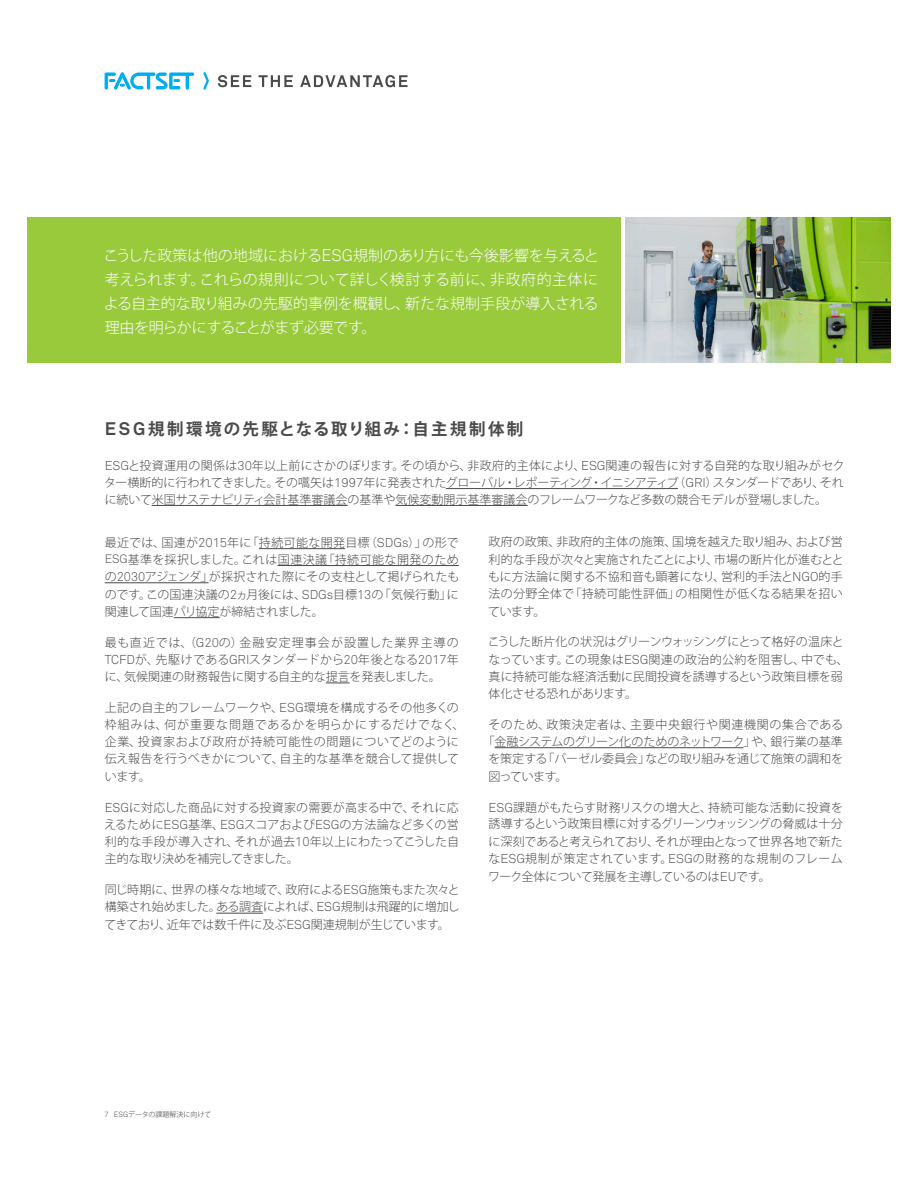
<style>
.page{position:relative;width:918px;height:1188px;background:#fff}
.page>*{position:absolute;margin:0;border:0;box-sizing:border-box;transform-origin:0 0}
.a_head{font:700 16.5px "Koz Go Pro";letter-spacing:.14em;color:#4a4a4b}
.body{font:300 15px/23.7px "Koz Go Pro";color:#fff;text-align:justify}
.b_head{font:300 12px/17.2px "Koz Go Pro";color:#4a4a4b;text-align:justify}
.b_head-2{font:300 12px/17.2px "Koz Go Pro";letter-spacing:.03em;color:#4a4a4b}
.b_head-3{font:300 12px "Koz Go Pro";letter-spacing:-.025em;color:#4a4a4b}
.b_head-4{font:300 12px "Koz Go Pro";letter-spacing:.055em;color:#4a4a4b}
.t1{font:300 7.05px "Koz Go Pro";color:#3e3e3f}
.s1{font-family:"Akkurat Light Pro";font-weight:400;font-size:16.5px}
.s2{font-family:"Akkurat Pro";font-size:18px}
.s3{font-family:"Akkurat Pro";font-size:12.75px}
.s4{font-family:"Akkurat Pro"}
.s5{font-family:"Akkurat Light Pro";font-weight:400;font-size:12.6px}
.s6{font-family:"Akkurat Pro";font-size:7.5px}
</style>
<div class="page">
<div style="left:27px;top:218px;width:594px;height:145px;background:#98ca3c"></div>
<hr style="left:446px;top:488px;width:232px;height:1px;background:#4a4a4b">
<hr style="left:152px;top:505px;width:196px;height:1px;background:#4a4a4b">
<hr style="left:396px;top:505px;width:132px;height:1px;background:#4a4a4b">
<svg style="left:218px;top:75px;width:33px;height:12px"></svg>
<svg style="left:259px;top:75px;width:34px;height:12px"></svg>
<svg style="left:300px;top:75px;width:108px;height:12px"></svg>
<svg style="left:105px;top:72px;width:89px;height:18px"></svg>
<svg style="left:203px;top:72px;width:6px;height:18px"></svg>
<img style="left:625px;top:218px;width:266px;height:145px">
<hr style="left:259px;top:548px;width:86px;height:1px;background:#4a4a4b">
<hr style="left:277px;top:565px;width:182px;height:1px;background:#4a4a4b">
<hr style="left:105px;top:582px;width:104px;height:1px;background:#4a4a4b">
<hr style="left:174px;top:617px;width:46px;height:1px;background:#4a4a4b">
<svg style="left:326px;top:683px;width:24px;height:1px"></svg>
<hr style="left:216px;top:913px;width:47px;height:1px;background:#4a4a4b">
<hr style="left:495px;top:747px;width:248px;height:1px;background:#4a4a4b">
<p class="body" style="left:104px;top:244px;width:497px">こうした政策は他の地域における<span class="s1">ESG</span>規制のあり方にも今後影響を与えると考えられます。これらの規則について詳しく検討する前に、非政府的主体による自主的な取り組みの先駆的事例を概観し、新たな規制手段が導入される理由を明らかにすることがまず必要です。</p>
<p class="a_head" style="left:105px;top:418px;width:420px"><span class="s2">ESG</span>規制環境の先駆となる取り組み：自主規制体制</p>
<p class="b_head" style="left:104px;top:457px;width:742px"><span class="s3">ESG</span>と投資運用の関係は<span class="s3">30</span>年以上前にさかのぼります。その頃から、非政府的主体により、<span class="s3">ESG</span>関連の報告に対する自発的な取り組みがセクター横断的に行われてきました。その嚆矢は<span class="s3">1997</span>年に発表されたグローバル・レポーティング・イニシアティブ（<span class="s3">GRI</span>）スタンダードであり、それに続いて米国サステナビリティ会計基準審議会の基準や気候変動開示基準審議会のフレームワークなど多数の競合モデルが登場しました。</p>
<p class="b_head" style="left:105px;top:534px;width:356px">最近では、国連が<span class="s3">2015</span>年に「持続可能な開発目標（<span class="s3">SDGs</span>）」の形で<span class="s4">ESG</span>基準を採択しました。これは国連決議「持続可能な開発のための<span class="s5">2030</span>アジェンダ」が採択された際にその支柱として掲げられたものです。この国連決議の<span class="s3">2</span>ヵ月後には、<span class="s3">SDGs</span>目標<span class="s3">13</span>の「気候行動」に関連して国連パリ協定が締結されました。</p>
<p class="b_head" style="left:105px;top:634px;width:356px">最も直近では、（<span class="s3">G20</span>の）金融安定理事会が設置した業界主導の<span class="s3">TCFD</span>が、先駆けである<span class="s3">GRI</span>スタンダードから<span class="s3">20</span>年後となる<span class="s3">2017</span>年に、気候関連の財務報告に関する自主的な提言を発表しました。</p>
<p class="b_head-2" style="left:105px;top:699px;width:361px">上記の自主的フレームワークや、<span class="s3">ESG</span>環境を構成するその他多くの枠組みは、何が重要な問題であるかを明らかにするだけでなく、企業、投資家および政府が持続可能性の問題についてどのように伝え報告を行うべきかについて、自主的な基準を競合して提供しています。</p>
<p class="b_head" style="left:104px;top:799px;width:357px"><span class="s3">ESG</span>に対応した商品に対する投資家の需要が高まる中で、それに応えるために<span class="s3">ESG</span>基準、<span class="s3">ESG</span>スコアおよび<span class="s3">ESG</span>の方法論など多くの営利的な手段が導入され、それが過去<span class="s3">10</span>年以上にわたってこうした自主的な取り決めを補完してきました。</p>
<p class="b_head" style="left:104px;top:881px;width:357px">同じ時期に、世界の様々な地域で、政府による<span class="s3">ESG</span>施策もまた次々と構築され始めました。ある調査によれば、<span class="s3">ESG</span>規制は飛躍的に増加してきており、近年では数千件に及ぶ<span class="s3">ESG</span>関連規制が生じています。</p>
<p class="b_head" style="left:488px;top:533px;width:357px">政府の政策、非政府的主体の施策、国境を越えた取り組み、および営利的な手段が次々と実施されたことにより、市場の断片化が進むとともに方法論に関する不協和音も顕著になり、営利的手法と<span class="s3">NGO</span>的手法の分野全体で「持続可能性評価」の相関性が低くなる結果を招いています。</p>
<p class="b_head" style="left:488px;top:633px;width:362px;text-align:left">こうした断片化の状況はグリーンウォッシングにとって格好の温床となっています。この現象は<span class="s3">ESG</span>関連の政治的公約を阻害し、中でも、真に持続可能な経済活動に民間投資を誘導するという政策目標を弱体化させる恐れがあります。</p>
<p class="b_head-4" style="left:488px;top:716px;width:356px">そのため、政策決定者は、主要中央銀行や関連機関の集合である</p>
<p class="b_head-3" style="left:483px;top:734px;width:361px">「金融システムのグリーン化のためのネットワーク」や、銀行業の基準</p>
<p class="b_head" style="left:488px;top:750px;width:356px">を策定する「バーゼル委員会」などの取り組みを通じて施策の調和を</p>
<p class="b_head" style="left:489px;top:768px;width:80px">図っています。</p>
<p class="b_head" style="left:488px;top:799px;width:356px"><span class="s3">ESG</span>課題がもたらす財務リスクの増大と、持続可能な活動に投資を誘導するという政策目標に対するグリーンウォッシングの脅威は十分に深刻であると考えられており、それが理由となって世界各地で新たな<span class="s3">ESG</span>規制が策定されています。<span class="s3">ESG</span>の財務的な規制のフレームワーク全体について発展を主導しているのは<span class="s3">EU</span>です。</p>
<p class="t1" style="left:105px;top:1110px;width:108px"><span class="s6">7 ESG</span>データの課題解決に向けて</p>
</div>
